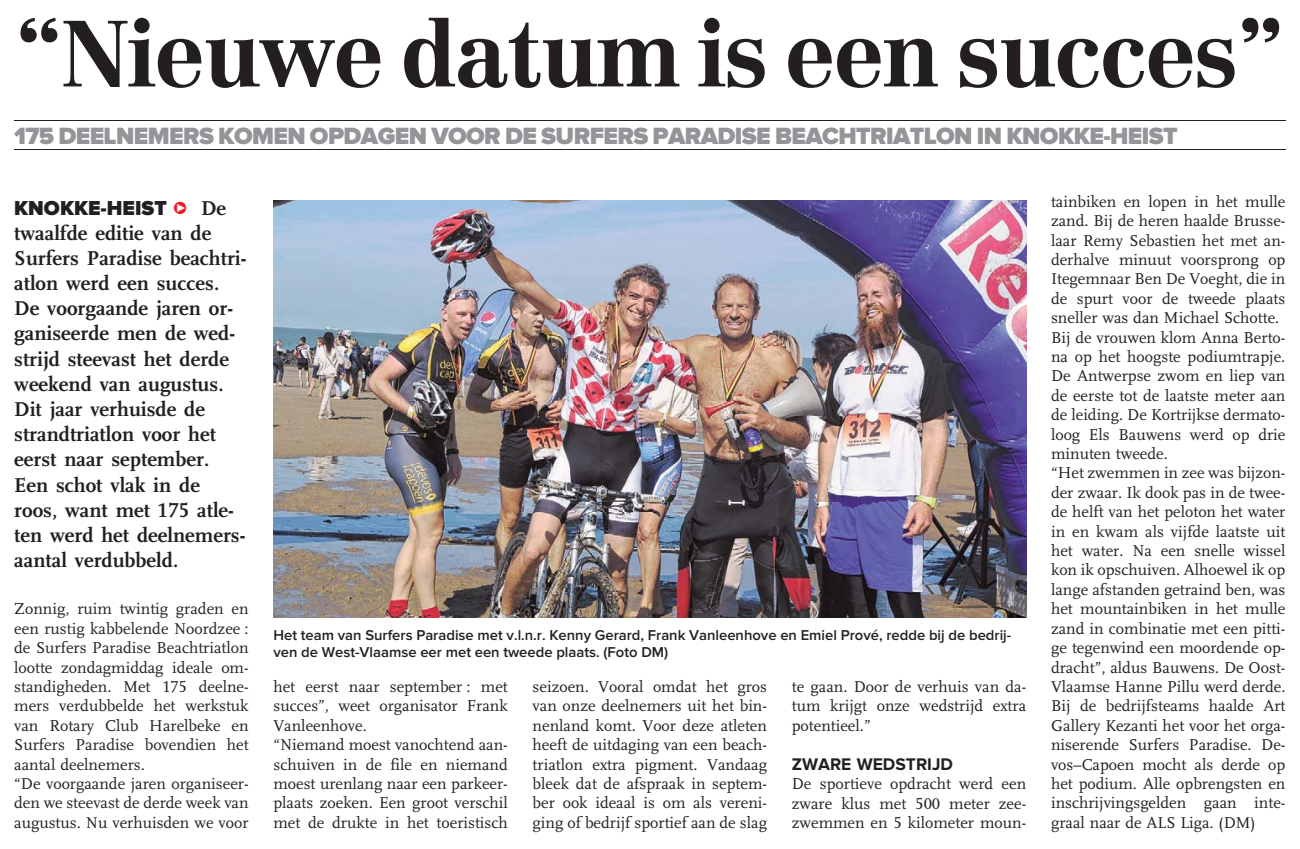
<style>
.page{position:relative;width:1300px;height:849px;background:#fff}
.page>*{position:absolute;margin:0;border:0;box-sizing:border-box;transform-origin:0 0}
.t1{font:700 92.05px "Centennial";letter-spacing:-.025em;color:#231f20}
.t2{font:900 24.32px "Proxima Nova";letter-spacing:-.025em;color:#939598}
.t3{font:700 21px/25.2px "Scala LF";color:#231f20}
.t4{font:700 17.5px "Proxima Nova";color:#231f20}
.t5{font:16.45px/19.4px "Scala LF";color:#231f20}
.t6{font:600 14.88px/16.8px "Proxima Nova";color:#231f20}
.s1{font-family:"Proxima Nova";font-weight:900}
.s2{color:#ed1c24}
</style>
<div class="page">
<hr style="left:14px;top:120px;width:1271px;height:1px;background:#231f20">
<hr style="left:14px;top:149px;width:1271px;height:1px;background:#231f20">
<img style="left:273px;top:201px;width:753px;height:416px">
<p class="t1" style="left:14px;top:-2px;width:1272px">“Nieuwe datum is een succes”</p>
<p class="t2" style="left:14px;top:121px;width:1165px">175 DEELNEMERS KOMEN OPDAGEN VOOR DE SURFERS PARADISE BEACHTRIATLON IN KNOKKE-HEIST</p>
<p class="t3" style="left:14px;top:195px;width:234px"><span class="s1">KNOKKE-HEIST</span> <span class="s2">❑</span> De twaalfde editie van de<br>Surfers Paradise beachtri&shy;atlon werd een succes.<br>De voorgaande jaren or&shy;ganiseerde men de wed&shy;strijd steevast het derde weekend van augustus.<br>Dit jaar verhuisde de strandtriatlon voor het eerst naar september.<br>Een schot vlak in de roos, want met 175 atle&shy;ten werd het deelnemers&shy;aantal verdubbeld.</p>
<p class="t5" style="left:14px;top:599px;width:236px">Zonnig, ruim twintig graden en een rustig kabbelende Noordzee : de Surfers Paradise Beachtriatlon lootte zondagmiddag ideale om&shy;standigheden. Met 175 deelne&shy;mers verdubbelde het werkstuk van Rotary Club Harelbeke en<br>Surfers Paradise bovendien het aantal deelnemers.<br>“De voorgaande jaren organiseer&shy;den we steevast de derde week van augustus. Nu verhuisden we voor</p>
<p class="t6" style="left:273px;top:626px;width:739px">Het team van Surfers Paradise met v.l.n.r. Kenny Gerard, Frank Vanleenhove en Emiel Prové, redde bij de bedrij&shy;ven de West-Vlaamse eer met een tweede plaats. (Foto DM)</p>
<p class="t5" style="left:273px;top:677px;width:236px">het eerst naar september : met succes”, weet organisator Frank<br>Vanleenhove.<br>“Niemand moest vanochtend aan&shy;schuiven in de file en niemand moest urenlang naar een parkeer&shy;plaats zoeken. Een groot verschil met de drukte in het toeristisch</p>
<p class="t5" style="left:533px;top:677px;width:236px;text-align:justify">seizoen. Vooral omdat het gros van onze deelnemers uit het bin&shy;nenland komt. Voor deze atleten heeft de uitdaging van een beach&shy;triatlon extra pigment. Vandaag bleek dat de afspraak in septem&shy;ber ook ideaal is om als vereni&shy;ging of bedrijf sportief aan de slag</p>
<p class="t5" style="left:792px;top:677px;width:236px;text-align:justify">te gaan. Door de verhuis van da&shy;tum krijgt onze wedstrijd extra potentieel.”</p>
<p class="t4" style="left:792px;top:753px;width:163px">ZWARE WEDSTRIJD</p>
<p class="t5" style="left:792px;top:774px;width:236px;text-align:justify">De sportieve opdracht werd een zware klus met 500 meter zee&shy;zwemmen en 5 kilometer moun-</p>
<p class="t5" style="left:1051px;top:192px;width:236px">tainbiken en lopen in het mulle zand. Bij de heren haalde Brusse&shy;laar Remy Sebastien het met an&shy;derhalve minuut voorsprong op<br>Itegemnaar Ben De Voeght, die in de spurt voor de tweede plaats sneller was dan Michael Schotte.<br>Bij de vrouwen klom Anna Berto&shy;na op het hoogste podiumtrapje.<br>De Antwerpse zwom en liep van de eerste tot de laatste meter aan de leiding. De Kortrijkse dermato&shy;loog Els Bauwens werd op drie minuten tweede.<br>“Het zwemmen in zee was bijzon&shy;der zwaar. Ik dook pas in de twee&shy;de helft van het peloton het water in en kwam als vijfde laatste uit het water. Na een snelle wissel kon ik opschuiven. Alhoewel ik op lange afstanden getraind ben, was het mountainbiken in het mulle zand in combinatie met een pitti&shy;ge tegenwind een moordende op&shy;dracht”, aldus Bauwens. De Oost-<br>Vlaamse Hanne Pillu werd derde.<br>Bij de bedrijfsteams haalde Art<br>Gallery Kezanti het voor het orga&shy;niserende Surfers Paradise. De&shy;vos–Capoen mocht als derde op het podium. Alle opbrengsten en inschrijvingsgelden gaan inte&shy;graal naar de ALS Liga. (DM)</p>
</div>
